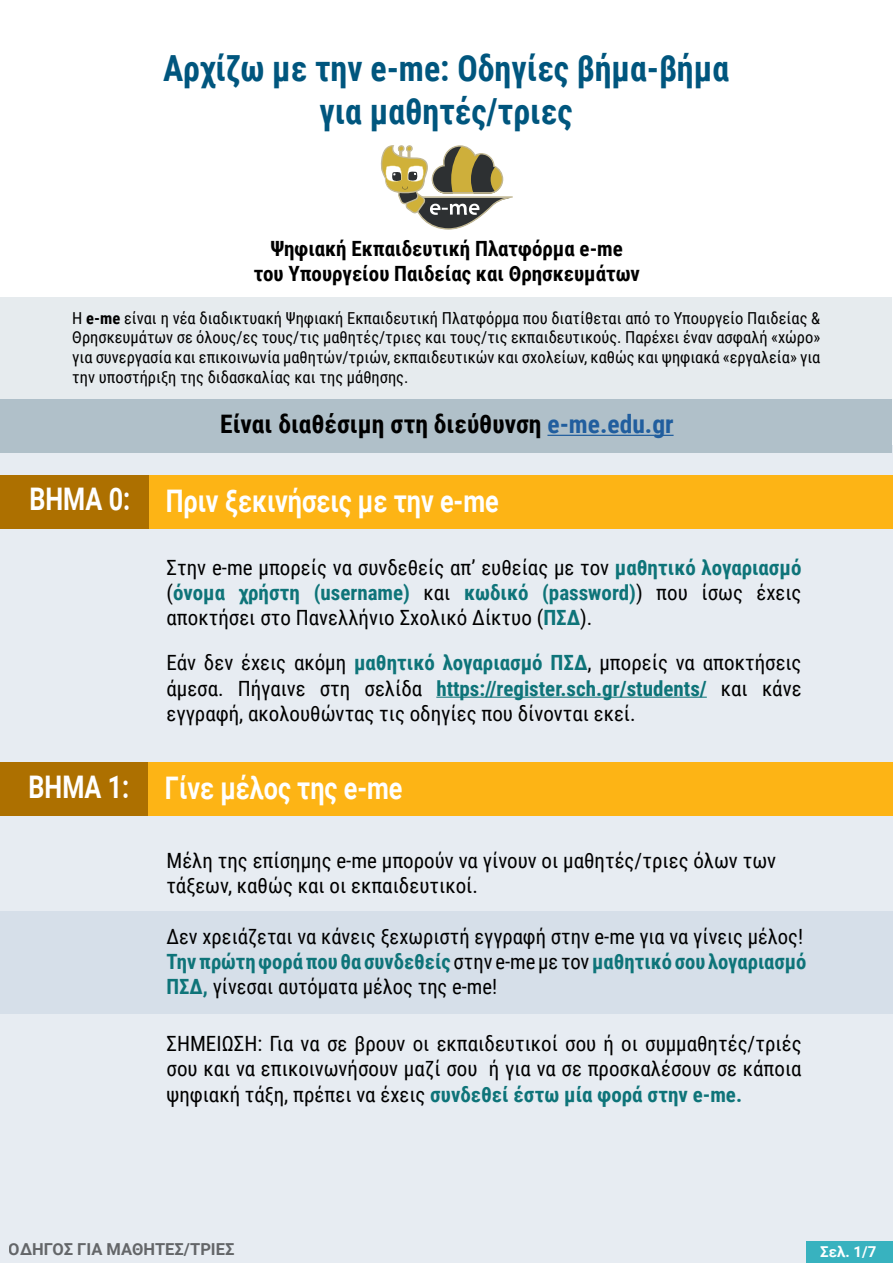
<style>
.page{position:relative;width:893px;height:1263px;background:#fff}
.page>*{position:absolute;margin:0;border:0;box-sizing:border-box;transform-origin:0 0}
.t1{font:700 36px/43.2px "Roboto Condensed";color:#00567e;text-align:center;scale:.94 1}
.t2{font:700 31.05px "Roboto";color:#fff;scale:.81 1}
.t3{font:700 25.5px "Roboto Condensed";color:#000}
.t4{font:21px/25.2px "Roboto Condensed";color:#000;text-align:justify}
.t5{font:700 21px/25.2px "Roboto Condensed";color:#000;text-align:center}
.t6{font:16.5px/19.8px "Roboto Condensed";color:#000;text-align:justify}
.t7{font:700 16.5px "Roboto";color:#000}
.t8{font:700 15px "Roboto";color:#fff}
.s1{font-weight:700}
.s2{color:#215e9e}
.s3{font-weight:700;color:#0e7479}
</style>
<div class="page">
<div style="left:1px;top:445px;width:892px;height:818px;background:#e7ecf2"></div>
<div style="left:1px;top:912px;width:892px;height:102px;background:#d6dfe9"></div>
<div style="left:1px;top:399px;width:891px;height:53px;background:#b0c0c9"></div>
<div style="left:1px;top:297px;width:891px;height:102px;background:#e6ebee"></div>
<svg style="left:380px;top:145px;width:133px;height:85px"></svg>
<hr style="left:547px;top:435px;width:127px;height:1px;background:#215e9e">
<hr style="left:436px;top:697px;width:271px;height:1px;background:#0e7479">
<div style="left:807px;top:1241px;width:86px;height:22px;background:#38b2bf"></div>
<div style="left:1px;top:475px;width:892px;height:53px;background:#fdb415"></div>
<div style="left:1px;top:475px;width:148px;height:53px;background:#ad7000"></div>
<div style="left:0;top:762px;width:892px;height:54px;background:#fdb415"></div>
<div style="left:0;top:762px;width:148px;height:54px;background:#ad7000"></div>
<h1 class="t1" style="left:163px;top:45px;width:604px">Αρχίζω με την e-me: Οδηγίες βήμα-βήμα για μαθητές/τριες</h1>
<p class="t5" style="left:254px;top:235px;width:388px">Ψηφιακή Εκπαιδευτική Πλατφόρμα e-me του Υπουργείου Παιδείας και Θρησκευμάτων</p>
<p class="t6" style="left:72px;top:307px;width:750px">Η <span class="s1">e-me</span> είναι η νέα διαδικτυακή Ψηφιακή Εκπαιδευτική Πλατφόρμα που διατίθεται από το Υπουργείο Παιδείας &amp; Θρησκευμάτων σε όλους/ες τους/τις μαθητές/τριες και τους/τις εκπαιδευτικούς. Παρέχει έναν ασφαλή «χώρο» για συνεργασία και επικοινωνία μαθητών/τριών, εκπαιδευτικών και σχολείων, καθώς και ψηφιακά «εργαλεία» για την υποστήριξη της διδασκαλίας και της μάθησης.</p>
<p class="t3" style="left:220px;top:406px;width:455px">Είναι διαθέσιμη στη διεύθυνση <span class="s2">e-me.edu.gr</span></p>
<h2 class="t2" style="left:29px;top:479px;width:581px">ΒΗΜΑ 0: Πριν ξεκινήσεις με την e-me</h2>
<p class="t4" style="left:167px;top:554px;width:636px">Στην e-me μπορείς να συνδεθείς απ’ ευθείας με τον <span class="s3">μαθητικό λογαριασμό </span>(<span class="s3">όνομα χρήστη (username)</span> και <span class="s3">κωδικό (password)</span>) που ίσως έχεις αποκτήσει στο Πανελλήνιο Σχολικό Δίκτυο (<span class="s3">ΠΣΔ</span>).</p>
<p class="t4" style="left:167px;top:650px;width:636px">Εάν δεν έχεις ακόμη <span class="s3">μαθητικό λογαριασμό ΠΣΔ</span>, μπορείς να αποκτήσεις άμεσα. Πήγαινε στη σελίδα <span class="s3">https://register.sch.gr/students/</span> και κάνε εγγραφή, ακολουθώντας τις οδηγίες που δίνονται εκεί.</p>
<h2 class="t2" style="left:28px;top:766px;width:463px">ΒΗΜΑ 1: Γίνε μέλος της e-me</h2>
<p class="t4" style="left:167px;top:847px;width:611px">Μέλη της επίσημης e-me μπορούν να γίνουν οι μαθητές/τριες όλων των τάξεων, καθώς και οι εκπαιδευτικοί.</p>
<p class="t4" style="left:167px;top:923px;width:641px;text-align:left">Δεν χρειάζεται να κάνεις ξεχωριστή εγγραφή στην e-me για να γίνεις μέλος!<br><span class="s3">Την πρώτη φορά που θα συνδεθείς</span> στην e-me με τον <span class="s3">μαθητικό σου λογαριασμό<br>ΠΣΔ,</span> γίνεσαι αυτόματα μέλος της e-me!</p>
<p class="t4" style="left:167px;top:1030px;width:637px">ΣΗΜΕΙΩΣΗ: Για να σε βρουν οι εκπαιδευτικοί σου ή οι συμμαθητές/τριές σου και να επικοινωνήσουν μαζί σου ή για να σε προσκαλέσουν σε κάποια ψηφιακή τάξη, πρέπει να έχεις <span class="s3">συνδεθεί έστω μία φορά στην e-me.</span></p>
<p class="t7" style="left:9px;top:1238px;width:227px">ΟΔΗΓΟΣ ΓΙΑ ΜΑΘΗΤΕΣ/ΤΡΙΕΣ</p>
<p class="t8" style="left:820px;top:1241px;width:57px">Σελ. 1/7</p>
</div>
